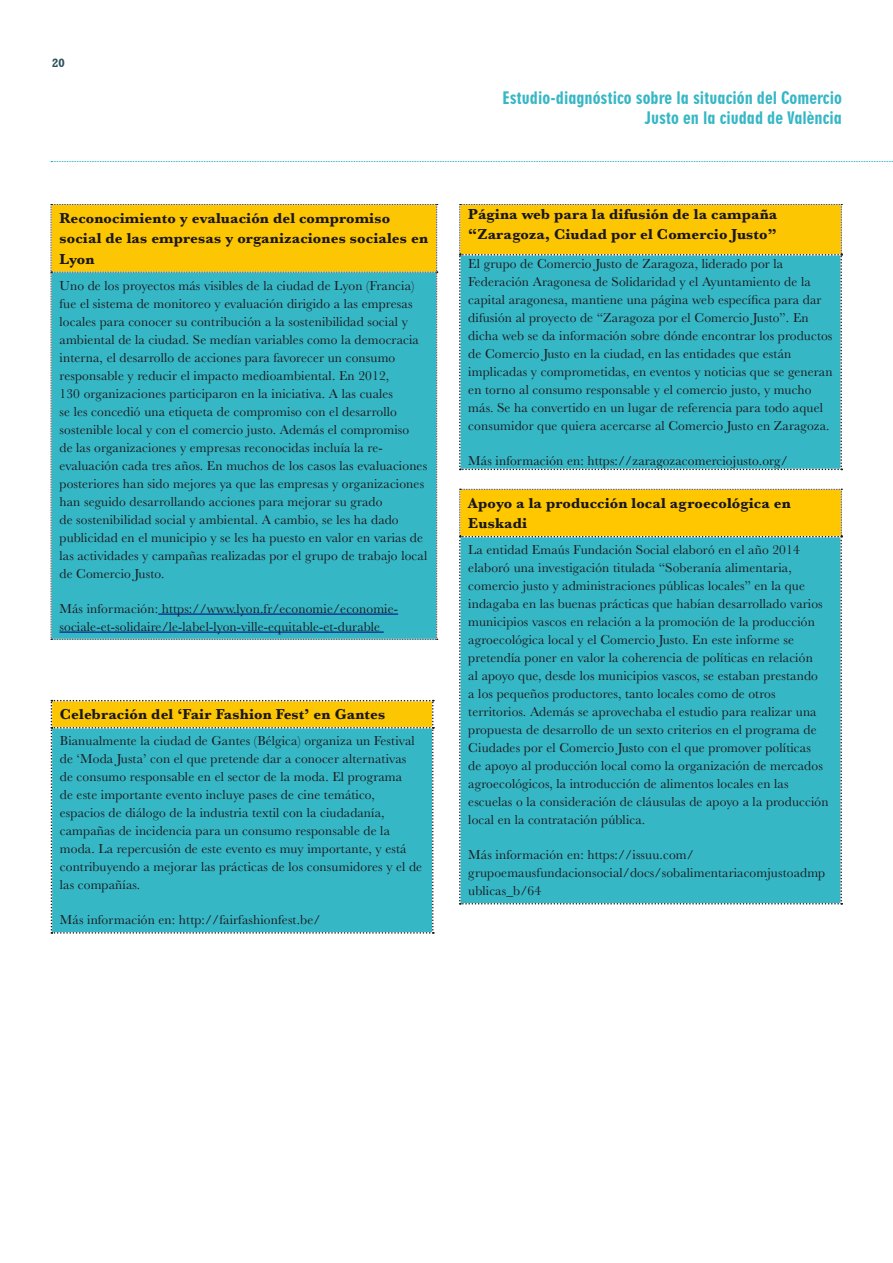
<style>
.page{position:relative;width:893px;height:1263px;background:#fff}
.page>*{position:absolute;margin:0;border:0;box-sizing:border-box;transform-origin:0 0}
.t1{font:16.5px/19.8px "Geometric 706 BT Black Condensed B";color:#36b7c5;text-align:right}
.t2{font:700 15px/20.2px "Baskerville";letter-spacing:.01em;color:#1a171c}
.t3{font:13.5px/18px "Baskerville";letter-spacing:.01em;color:#1a171c}
.t4{font:12px "Geometric Slab 712 BT Bold A";color:#2f525d}
</style>
<div class="page">
<svg style="left:51px;top:161px;width:842px;height:1px"></svg>
<svg style="left:51px;top:204px;width:387px;height:436px;background:#55b8a6"></svg>
<hr style="left:158px;top:614px;width:240px;height:1px;background:#000080">
<hr style="left:60px;top:632px;width:324px;height:1px;background:#000080">
<svg style="left:51px;top:700px;width:383px;height:234px;background:#4fb9b0"></svg>
<svg style="left:459px;top:204px;width:383px;height:266px;background:#5cb9a0"></svg>
<svg style="left:459px;top:489px;width:383px;height:415px;background:#4eb8ae"></svg>
<p class="t4" style="left:52px;top:56px;width:14px">20</p>
<p class="t2" style="left:60px;top:208px;width:370px">Reconocimiento y evaluación del compromiso social de las empresas y organizaciones sociales en<br>Lyon</p>
<p class="t3" style="left:60px;top:277px;width:369px">Uno de los proyectos más visibles de la ciudad de Lyon (Francia) fue el sistema de monitoreo y evaluación dirigido a las empresas locales para conocer su contribución a la sostenibilidad social y ambiental de la ciudad. Se medían variables como la democracia interna, el desarrollo de acciones para favorecer un consumo responsable y reducir el impacto medioambiental. En 2012,<br>130 organizaciones participaron en la iniciativa. A las cuales<br>se les concedió una etiqueta de compromiso con el desarrollo sostenible local y con el comercio justo. Además el compromiso<br>de las organizaciones y empresas reconocidas incluía la re&shy;evaluación cada tres años. En muchos de los casos las evaluaciones posteriores han sido mejores ya que las empresas y organizaciones han seguido desarrollando acciones para mejorar su grado<br>de sostenibilidad social y ambiental. A cambio, se les ha dado publicidad en el municipio y se les ha puesto en valor en varias de las actividades y campañas realizadas por el grupo de trabajo local de Comercio Justo.</p>
<p class="t3" style="left:60px;top:599px;width:340px">Más información: https://www.lyon.fr/economie/economie&shy;sociale-et-solidaire/le-label-lyon-ville-equitable-et-durable</p>
<p class="t2" style="left:60px;top:704px;width:327px">Celebración del ‘Fair Fashion Fest’ en Gantes</p>
<p class="t3" style="left:60px;top:732px;width:364px">Bianualmente la ciudad de Gantes (Bélgica) organiza un Festival de ‘Moda Justa’ con el que pretende dar a conocer alternativas de consumo responsable en el sector de la moda. El programa<br>de este importante evento incluye pases de cine temático, espacios de diálogo de la industria textil con la ciudadanía, campañas de incidencia para un consumo responsable de la moda. La repercusión de este evento es muy importante, y está contribuyendo a mejorar las prácticas de los consumidores y el de las compañías.</p>
<p class="t3" style="left:60px;top:911px;width:262px">Más información en: http://fairfashionfest.be/</p>
<p class="t1" style="left:502px;top:88px;width:341px">Estudio-diagnóstico sobre la situación del Comercio<br>Justo en la ciudad de València</p>
<p class="t2" style="left:468px;top:204px;width:311px">Página web para la difusión de la campaña “Zaragoza, Ciudad por el Comercio Justo”</p>
<p class="t3" style="left:468px;top:255px;width:366px">El grupo de Comercio Justo de Zaragoza, liderado por la Federación Aragonesa de Solidaridad y el Ayuntamiento de la capital aragonesa, mantiene una página web específica para dar difusión al proyecto de “Zaragoza por el Comercio Justo”. En dicha web se da información sobre dónde encontrar los productos de Comercio Justo en la ciudad, en las entidades que están implicadas y comprometidas, en eventos y noticias que se generan en torno al consumo responsable y el comercio justo, y mucho más. Se ha convertido en un lugar de referencia para todo aquel consumidor que quiera acercarse al Comercio Justo en Zaragoza.</p>
<p class="t3" style="left:468px;top:452px;width:321px">Más información en: https://zaragozacomerciojusto.org/</p>
<p class="t2" style="left:468px;top:493px;width:324px">Apoyo a la producción local agroecológica en<br>Euskadi</p>
<p class="t3" style="left:468px;top:541px;width:362px">La entidad Emaús Fundación Social elaboró en el año 2014 elaboró una investigación titulada “Soberanía alimentaria, comercio justo y administraciones públicas locales” en la que indagaba en las buenas prácticas que habían desarrollado varios municipios vascos en relación a la promoción de la producción agroecológica local y el Comercio Justo. En este informe se pretendía poner en valor la coherencia de políticas en relación<br>al apoyo que, desde los municipios vascos, se estaban prestando<br>a los pequeños productores, tanto locales como de otros territorios. Además se aprovechaba el estudio para realizar una propuesta de desarrollo de un sexto criterios en el programa de Ciudades por el Comercio Justo con el que promover políticas<br>de apoyo al producción local como la organización de mercados agroecológicos, la introducción de alimentos locales en las escuelas o la consideración de cláusulas de apoyo a la producción local en la contratación pública.</p>
<p class="t3" style="left:468px;top:846px;width:359px">Más información en: https://issuu.com/ grupoemausfundacionsocial/docs/sobalimentariacomjustoadmp ublicas_b/64</p>
</div>
